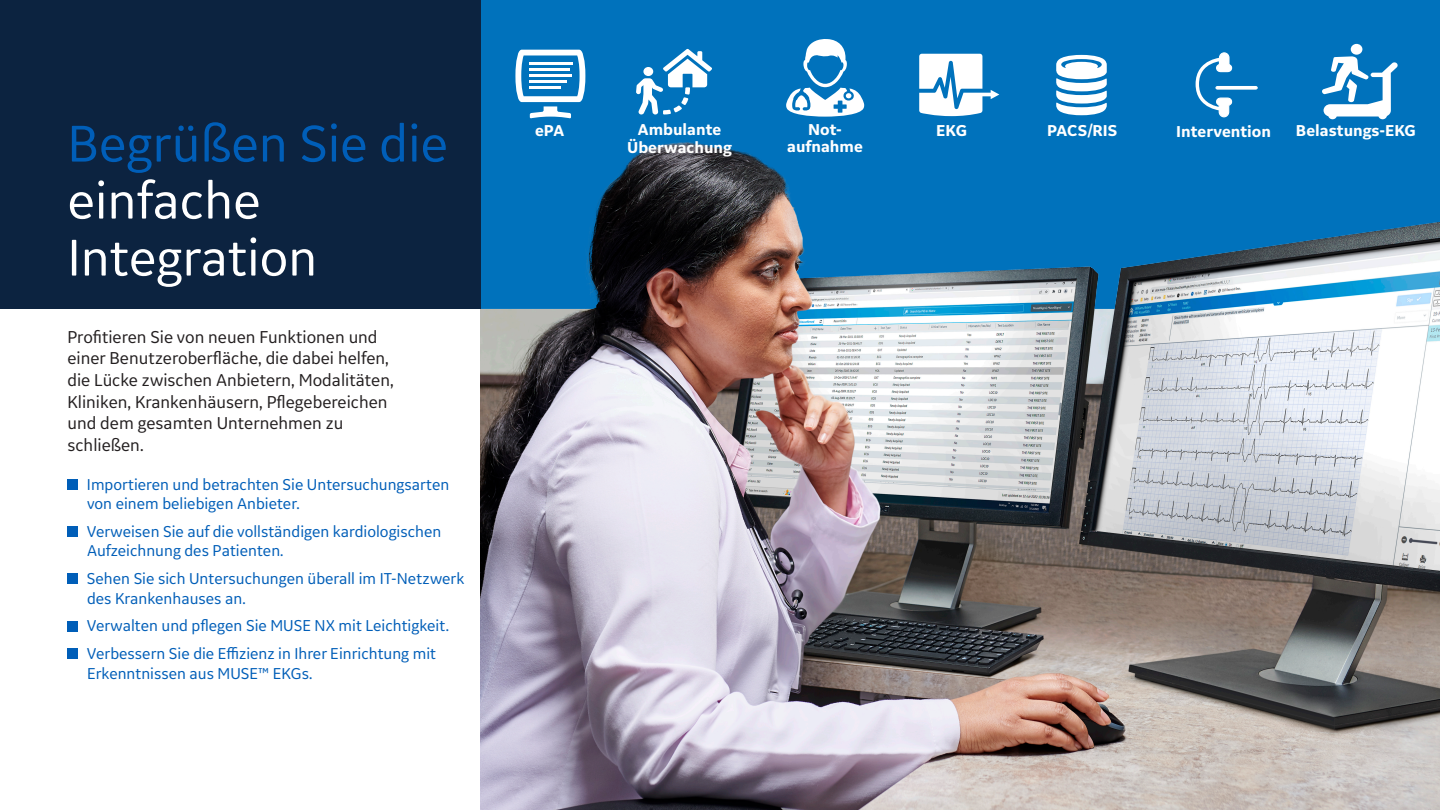
<style>
.page{position:relative;width:1440px;height:810px;background:#fff}
.page>*{position:absolute;margin:0;border:0;box-sizing:border-box;transform-origin:0 0}
.t1{font:54px/57px "GE Inspira Sans";color:#005eb8}
.t2{font:54px "GE Inspira Sans";color:#fff}
.body_underblock{font:18px/21.6px "GE Inspira Sans";color:#231f20}
.BlueBulletedCopy{font:16.5px/19.5px "GE Inspira Sans";color:#005eb8}
.t3{font:700 16.5px "GE Inspira Sans";color:#fff}
.s1{color:#fff}
</style>
<div class="page">
<img style="left:481px;top:0;width:959px;height:810px">
<div style="left:68px;top:479px;width:10px;height:11px;background:#005eb8"></div>
<div style="left:68px;top:526px;width:10px;height:11px;background:#005eb8"></div>
<div style="left:68px;top:574px;width:10px;height:10px;background:#005eb8"></div>
<div style="left:68px;top:621px;width:10px;height:10px;background:#005eb8"></div>
<div style="left:68px;top:649px;width:10px;height:10px;background:#005eb8"></div>
<div style="left:0;top:0;width:481px;height:309px;background:#0c2340"></div>
<svg style="left:1321px;top:56px;width:77px;height:63px"></svg>
<div style="left:1351px;top:44px;width:12px;height:11px;background:#fff;border-radius:50%"></div>
<svg style="left:515px;top:50px;width:70px;height:68px"></svg>
<hr style="left:529px;top:62px;width:44px;height:3px;background:#fff">
<hr style="left:529px;top:69px;width:41px;height:2px;background:#fff">
<hr style="left:529px;top:75px;width:43px;height:2px;background:#fff">
<hr style="left:529px;top:81px;width:38px;height:2px;background:#fff">
<hr style="left:529px;top:87px;width:32px;height:2px;background:#fff">
<svg style="left:919px;top:54px;width:80px;height:62px"></svg>
<svg style="left:636px;top:49px;width:76px;height:66px"></svg>
<svg style="left:786px;top:38px;width:78px;height:79px"></svg>
<svg style="left:1056px;top:55px;width:51px;height:60px"></svg>
<svg style="left:1194px;top:52px;width:64px;height:66px"></svg>
<p class="t1" style="left:68px;top:114px;width:382px">Begrüßen Sie die <span class="s1">einfache</span></p>
<p class="t2" style="left:68px;top:224px;width:251px">Integration</p>
<p class="body_underblock" style="left:68px;top:325px;width:328px">Profitieren Sie von neuen Funktionen und einer Benutzeroberfläche, die dabei helfen, die Lücke zwischen Anbietern, Modalitäten, Kliniken, Krankenhäusern, Pflegebereichen und dem gesamten Unternehmen zu schließen.</p>
<p class="BlueBulletedCopy" style="left:87px;top:474px;width:364px">Importieren und betrachten Sie Untersuchungsarten von einem beliebigen Anbieter.</p>
<p class="BlueBulletedCopy" style="left:87px;top:521px;width:356px">Verweisen Sie auf die vollständigen kardiologischen<br>Aufzeichnung des Patienten.</p>
<p class="BlueBulletedCopy" style="left:87px;top:569px;width:379px">Sehen Sie sich Untersuchungen überall im IT-Netzwerk des Krankenhauses an.</p>
<p class="BlueBulletedCopy" style="left:87px;top:616px;width:364px">Verwalten und pflegen Sie MUSE NX mit Leichtigkeit.</p>
<p class="BlueBulletedCopy" style="left:87px;top:644px;width:351px">Verbessern Sie die Effizienz in Ihrer Einrichtung mit<br>Erkenntnissen aus MUSE™ EKGs.</p>
<p class="t3" style="left:638px;top:119px;width:85px">Ambulante</p>
<p class="t3" style="left:936px;top:120px;width:32px">EKG</p>
<p class="t3" style="left:1047px;top:120px;width:72px">PACS/RIS</p>
<p class="t3" style="left:1176px;top:121px;width:96px">Intervention</p>
<p class="t3" style="left:627px;top:137px;width:106px">Überwachung</p>
<p class="t3" style="left:535px;top:120px;width:31px">ePA</p>
<p class="t3" style="left:808px;top:120px;width:35px">Not-</p>
<p class="t3" style="left:1296px;top:121px;width:122px">Belastungs-EKG</p>
<p class="t3" style="left:787px;top:137px;width:77px">aufnahme</p>
</div>
